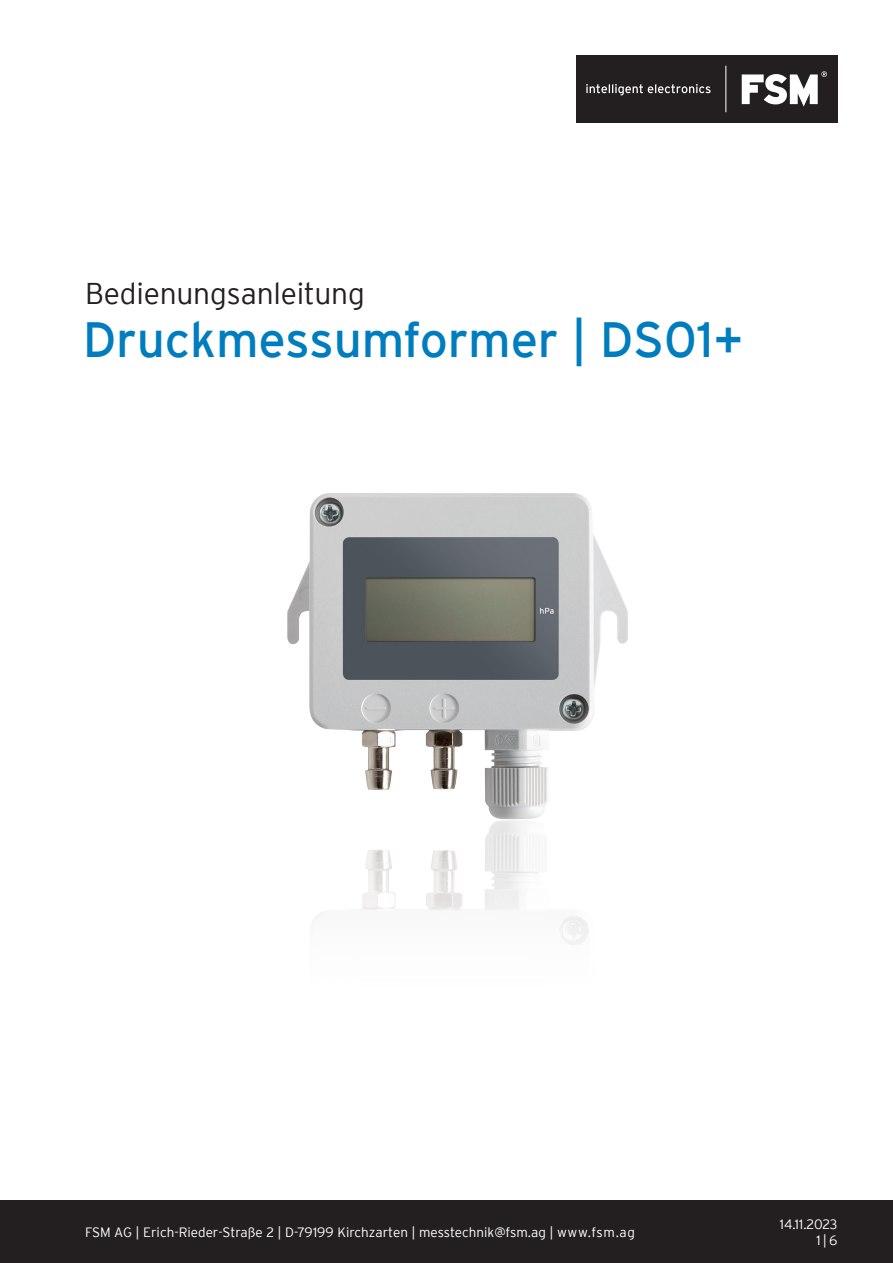
<style>
.page{position:relative;width:893px;height:1263px;background:#fff}
.page>*{position:absolute;margin:0;border:0;box-sizing:border-box;transform-origin:0 0}
.t1{font:49.5px "Interstate";letter-spacing:-.005em;color:#007dbe}
.t2{font:300 30px "Interstate";letter-spacing:-.005em;color:#231f20}
.t3{font:300 13.5px/16.2px "Interstate";color:#fff;text-align:right}
</style>
<div class="page">
<div style="left:0;top:1200px;width:893px;height:63px;background:#231f20"></div>
<div style="left:576px;top:55px;width:261px;height:68px;background:#231f20"></div>
<hr style="left:726px;top:66px;width:1px;height:46px;background:#fff">
<svg style="left:742px;top:71px;width:85px;height:36px"></svg>
<svg style="left:586px;top:84px;width:124px;height:11px"></svg>
<img style="left:287px;top:493px;width:341px;height:452px">
<h2 class="t2" style="left:85px;top:277px;width:281px">Bedienungsanleitung</h2>
<h1 class="t1" style="left:83px;top:312px;width:662px">Druckmessumformer | DS01+</h1>
<p class="t3" style="left:85px;top:1224px;width:552px">FSM AG | Erich-Rieder-Straße 2 | D-79199 Kirchzarten | messtechnik@fsm.ag | www.fsm.ag</p>
<p class="t3" style="left:780px;top:1216px;width:59px">14.11.2023<br>1 | 6</p>
</div>
